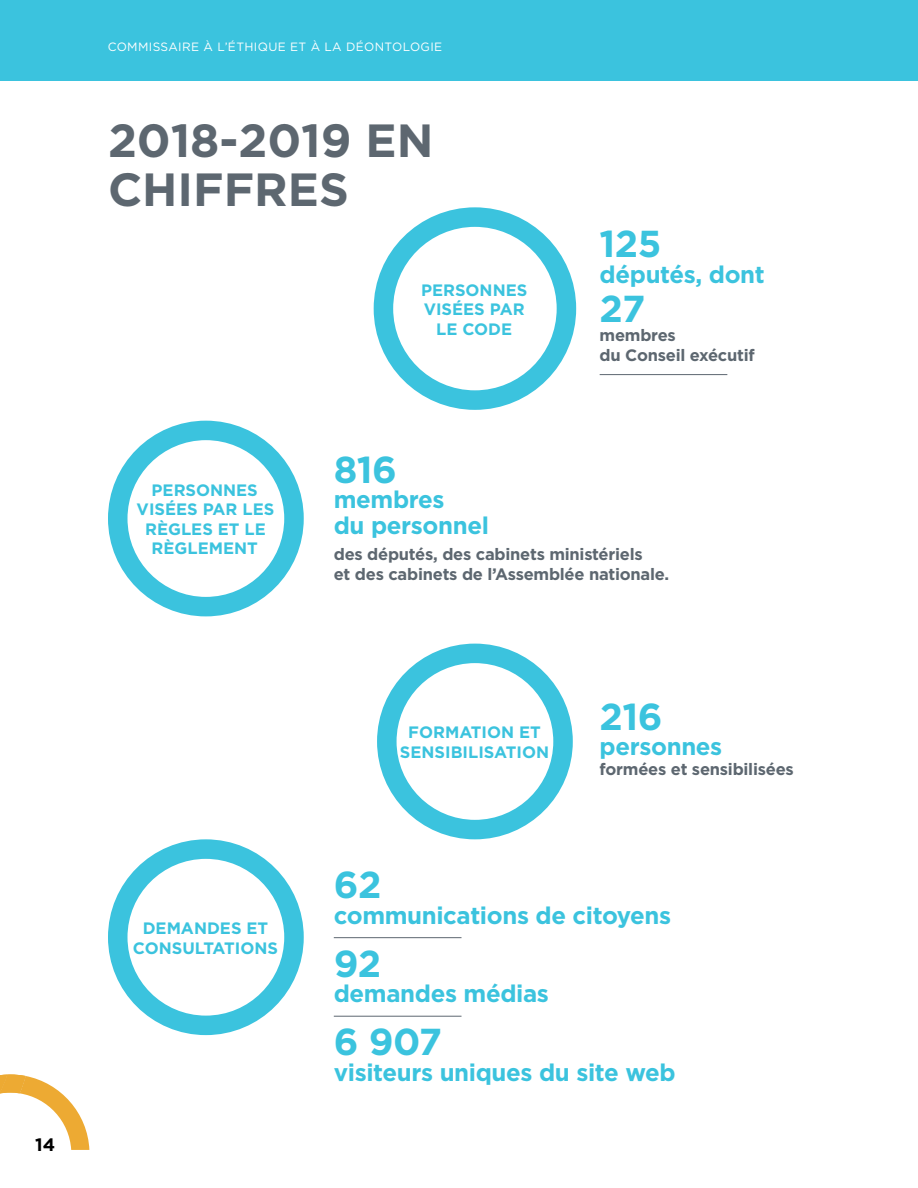
<style>
.page{position:relative;width:918px;height:1188px;background:#fff}
.page>*{position:absolute;margin:0;border:0;box-sizing:border-box;transform-origin:0 0}
.t1{font:700 46.5px/49.5px "Gotham";color:#5d6770}
.t2{font:700 37.5px "Gotham";letter-spacing:-.015em;color:#3bc3de}
.t3{font:700 24px/25.5px "Gotham";letter-spacing:-.015em;color:#3bc3de}
.t4{font:700 18px "Gotham";color:#000}
.t5{font:700 16.5px/19.5px "Gotham";letter-spacing:-.015em;color:#5d6770}
.t6{font:700 16.5px/19.5px "Gotham";color:#3bc3de;text-align:center}
.t7{font:12px "Gotham";letter-spacing:.03em;color:#fff}
</style>
<div class="page">
<div style="left:0;top:0;width:918px;height:81px;background:#3bc3de"></div>
<svg style="left:0;top:1074px;width:89px;height:76px"></svg>
<div style="left:374px;top:207px;width:202px;height:203px;border:20px solid #3bc3de;border-radius:50%"></div>
<hr style="left:600px;top:374px;width:127px;height:1px;background:#5d6770">
<div style="left:108px;top:421px;width:196px;height:195px;border:20px solid #3bc3de;border-radius:50%"></div>
<div style="left:377px;top:644px;width:196px;height:195px;border:20px solid #3bc3de;border-radius:50%"></div>
<div style="left:108px;top:839px;width:196px;height:196px;border:20px solid #3bc3de;border-radius:50%"></div>
<hr style="left:334px;top:937px;width:128px;height:1px;background:#5d6770">
<hr style="left:334px;top:1016px;width:128px;height:1px;background:#5d6770">
<p class="t4" style="left:35px;top:1133px;width:21px">14</p>
<p class="t7" style="left:108px;top:39px;width:336px">COMMISSAIRE À L’ÉTHIQUE ET À LA DÉONTOLOGIE</p>
<p class="t1" style="left:108px;top:115px;width:327px">2018-2019 EN<br>CHIFFRES</p>
<p class="t6" style="left:421px;top:280px;width:108px">PERSONNES<br>VISÉES PAR<br>LE CODE</p>
<p class="t2" style="left:600px;top:219px;width:63px">125</p>
<p class="t3" style="left:600px;top:261px;width:167px">députés, dont</p>
<p class="t2" style="left:600px;top:284px;width:47px">27</p>
<p class="t5" style="left:600px;top:326px;width:157px">membres<br>du Conseil exécutif</p>
<p class="t6" style="left:137px;top:480px;width:139px">PERSONNES<br>VISÉES PAR LES<br>RÈGLES ET LE<br>RÈGLEMENT</p>
<p class="t6" style="left:133px;top:918px;width:147px">DEMANDES ET<br>CONSULTATIONS</p>
<p class="t2" style="left:334px;top:445px;width:65px">816</p>
<p class="t3" style="left:334px;top:487px;width:157px">membres<br>du personnel</p>
<p class="t5" style="left:334px;top:544px;width:337px">des députés, des cabinets ministériels<br>et des cabinets de l’Assemblée nationale.</p>
<p class="t6" style="left:400px;top:723px;width:151px">FORMATION ET<br>SENSIBILISATION</p>
<p class="t2" style="left:600px;top:692px;width:64px">216</p>
<p class="t3" style="left:600px;top:734px;width:124px">personnes</p>
<p class="t5" style="left:600px;top:759px;width:196px">formées et sensibilisées</p>
<p class="t2" style="left:334px;top:860px;width:49px">62</p>
<p class="t3" style="left:334px;top:902px;width:339px">communications de citoyens</p>
<p class="t2" style="left:334px;top:939px;width:49px">92</p>
<p class="t3" style="left:334px;top:981px;width:217px">demandes médias</p>
<p class="t2" style="left:334px;top:1017px;width:110px">6 907</p>
<p class="t3" style="left:334px;top:1060px;width:343px">visiteurs uniques du site web</p>
</div>
